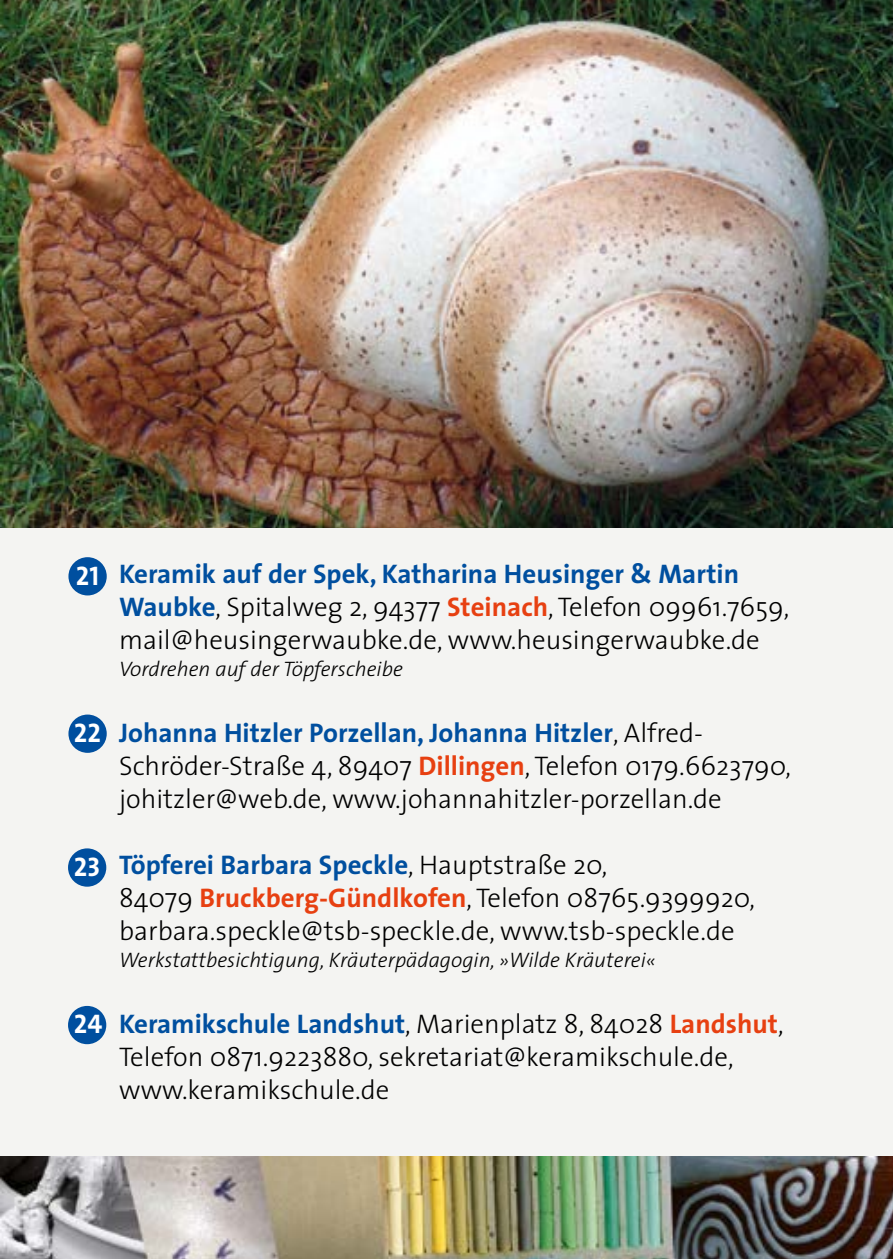
<style>
.page{position:relative;width:893px;height:1259px;background:#fff}
.page>*{position:absolute;margin:0;border:0;box-sizing:border-box;transform-origin:0 0}
.t1{font:300 27px "The Sans";color:#000}
.t2{font:700 27px "The Sans";color:#004f9f}
.t3{font:27px "The Sans Bold Caps";color:#fff}
.t4{font:italic 300 21px "The Sans";color:#000}
.s1{font-weight:700;color:#004f9f}
.s2{font-weight:700;color:#e74011}
.s3{font-weight:300;color:#000}
.s4{color:#e74011}
</style>
<div class="page">
<div style="left:0;top:0;width:893px;height:1157px;background:#f4f4f2"></div>
<img style="left:0;top:1157px;width:893px;height:102px">
<div style="left:68px;top:1006px;width:38px;height:38px;background:#004f9f;border-radius:50%"></div>
<div style="left:68px;top:848px;width:38px;height:38px;background:#004f9f;border-radius:50%"></div>
<div style="left:68px;top:714px;width:39px;height:39px;background:#004f9f;border-radius:50%"></div>
<div style="left:68px;top:557px;width:39px;height:38px;background:#004f9f;border-radius:50%"></div>
<img style="left:0;top:0;width:893px;height:527px">
<p class="t3" style="left:76px;top:553px;width:25px">21</p>
<p class="t3" style="left:74px;top:710px;width:28px">22</p>
<p class="t3" style="left:74px;top:844px;width:28px">23</p>
<p class="t2" style="left:119px;top:551px;width:621px">Keramik auf der Spek, Katharina Heusinger &amp; Martin</p>
<p class="t1" style="left:119px;top:584px;width:672px"><span class="s1">Waubke</span>, Spitalweg 2, 94377 <span class="s2">Steinach</span>, Telefon 09961.7659,</p>
<p class="t1" style="left:119px;top:617px;width:642px">mail@heusingerwaubke.de, www.heusingerwaubke.de</p>
<p class="t4" style="left:119px;top:651px;width:285px">Vordrehen auf der Töpferscheibe</p>
<p class="t2" style="left:119px;top:710px;width:585px">Johanna Hitzler Porzellan, Johanna Hitzler<span class="s3">, Alfred-</span></p>
<p class="t1" style="left:119px;top:743px;width:673px">Schröder-Straße 4, 89407 <span class="s2">Dillingen</span>, Telefon 0179.6623790,</p>
<p class="t1" style="left:119px;top:776px;width:604px">johitzler@web.de, www.johannahitzler-porzellan.de</p>
<p class="t2" style="left:119px;top:842px;width:490px">Töpferei Barbara Speckle<span class="s3">, Hauptstraße 20,</span></p>
<p class="t1" style="left:119px;top:875px;width:637px">84079 <span class="s2">Bruckberg-Gündlkofen</span>, Telefon 08765.9399920,</p>
<p class="t1" style="left:119px;top:908px;width:617px">barbara.speckle@tsb-speckle.de, www.tsb-speckle.de</p>
<p class="t4" style="left:119px;top:942px;width:538px">Werkstattbesichtigung, Kräuterpädagogin, »Wilde Kräuterei«</p>
<p class="t3" style="left:74px;top:1001px;width:30px">24</p>
<p class="t2" style="left:119px;top:1001px;width:666px">Keramikschule Landshut<span class="s3">, Marienplatz 8, 84028</span> <span class="s4">Landshut</span><span class="s3">,</span></p>
<p class="t1" style="left:119px;top:1034px;width:616px">Telefon 0871.9223880, sekretariat@keramikschule.de,</p>
<p class="t1" style="left:119px;top:1067px;width:272px">www.keramikschule.de</p>
</div>
